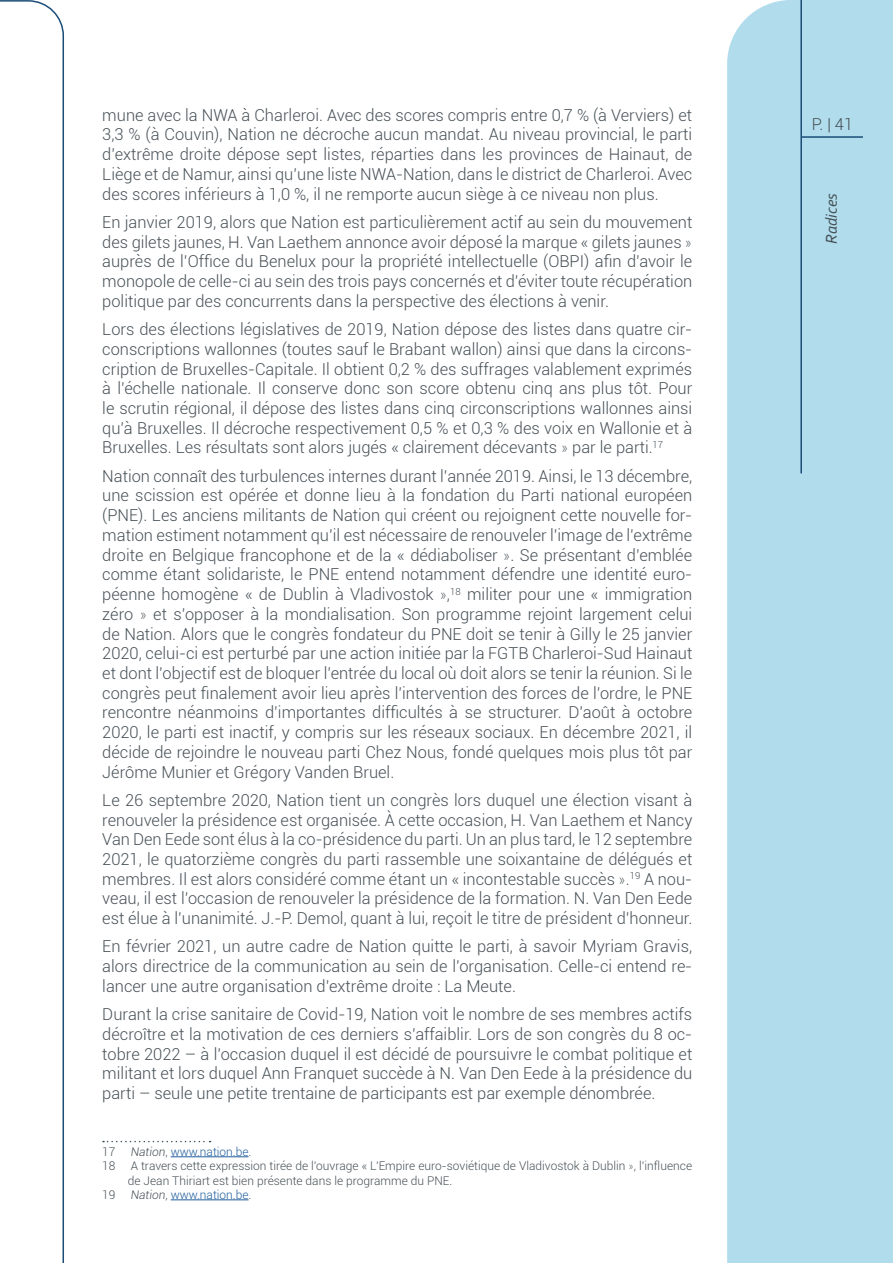
<style>
.page{position:relative;width:893px;height:1263px;background:#fff}
.page>*{position:absolute;margin:0;border:0;box-sizing:border-box;transform-origin:0 0}
.t1{font:300 16.5px/19.8px "Roboto";color:#465056;text-align:justify}
.t2{font:italic 16.5px "Corbel";color:#465056}
.t3{font:300 12px/14.4px "Roboto";color:#465056}
.t4{font:300 12px "Roboto";color:#215e9e}
.s1{font-family:"Lato"}
.s2{font-style:italic;color:#465056}
.s3{color:#465056}
</style>
<div class="page">
<svg style="left:0;top:0;width:64px;height:1263px"></svg>
<div style="left:727px;top:0;width:166px;height:1263px;background:#b1dcec"></div>
<hr style="left:800px;top:0;width:2px;height:473px;background:#1a4c77">
<div style="left:804px;top:99px;width:57px;height:33px;background:#b0dcec"></div>
<hr style="left:802px;top:136px;width:61px;height:2px;background:#1a4c77">
<div style="left:811px;top:146px;width:28px;height:324px;background:#b0dcec"></div>
<svg style="left:103px;top:1141px;width:108px;height:1px"></svg>
<hr style="left:171px;top:1156px;width:78px;height:1px;background:#215e9e">
<hr style="left:171px;top:1199px;width:78px;height:1px;background:#215e9e">
<p class="t1" style="left:102px;top:104px;width:591px">mune avec la NWA à Charleroi. Avec des scores compris entre 0,7 % (à Verviers) et 3,3 % (à Couvin), Nation ne décroche aucun mandat. Au niveau provincial, le parti d’extrême droite dépose sept listes, réparties dans les provinces de Hainaut, de Liège et de Namur, ainsi qu’une liste NWA-Nation, dans le district de Charleroi. Avec des scores inférieurs à 1,0 %, il ne remporte aucun siège à ce niveau non plus.</p>
<p class="t1" style="left:102px;top:212px;width:592px">En janvier 2019, alors que Nation est particulièrement actif au sein du mouvement des gilets jaunes, H. Van Laethem annonce avoir déposé la marque « gilets jaunes <span class="s1">» </span>auprès de l’Office du Benelux pour la propriété intellectuelle (OBPI) afin d’avoir le monopole de celle-ci au sein des trois pays concernés et d’éviter toute récupération politique par des concurrents dans la perspective des élections à venir.</p>
<p class="t1" style="left:102px;top:319px;width:592px">Lors des élections législatives de 2019, Nation dépose des listes dans quatre cir&shy;conscriptions wallonnes (toutes sauf le Brabant wallon) ainsi que dans la circons&shy;cription de Bruxelles-Capitale. Il obtient 0,2 % des suffrages valablement exprimés à l’échelle nationale. Il conserve donc son score obtenu cinq ans plus tôt. Pour le scrutin régional, il dépose des listes dans cinq circonscriptions wallonnes ainsi qu’à Bruxelles. Il décroche respectivement 0,5 % et 0,3 % des voix en Wallonie et à Bruxelles. Les résultats sont alors jugés « clairement décevants <span class="s1">»</span> par le parti.<sup>17</sup></p>
<p class="t1" style="left:102px;top:465px;width:592px">Nation connaît des turbulences internes durant l’année 2019. Ainsi, le 13 décembre, une scission est opérée et donne lieu à la fondation du Parti national européen (PNE). Les anciens militants de Nation qui créent ou rejoignent cette nouvelle for&shy;mation estiment notamment qu’il est nécessaire de renouveler l’image de l’extrême droite en Belgique francophone et de la « dédiaboliser <span class="s1">»</span>. Se présentant d’emblée comme étant solidariste, le PNE entend notamment défendre une identité euro&shy;péenne homogène « de Dublin à Vladivostok <span class="s1">»</span>,<sup>18</sup> militer pour une « immigration zéro <span class="s1">»</span> et s’opposer à la mondialisation. Son programme rejoint largement celui de Nation. Alors que le congrès fondateur du PNE doit se tenir à Gilly le 25 janvier 2020, celui-ci est perturbé par une action initiée par la FGTB Charleroi-Sud Hainaut et dont l’objectif est de bloquer l’entrée du local où doit alors se tenir la réunion. Si le congrès peut finalement avoir lieu après l’intervention des forces de l’ordre, le PNE rencontre néanmoins d’importantes difficultés à se structurer. D’août à octobre 2020, le parti est inactif, y compris sur les réseaux sociaux. En décembre 2021, il décide de rejoindre le nouveau parti Chez Nous, fondé quelques mois plus tôt par Jérôme Munier et Grégory Vanden Bruel.</p>
<p class="t1" style="left:102px;top:789px;width:592px">Le 26 septembre 2020, Nation tient un congrès lors duquel une élection visant à renouveler la présidence est organisée. À cette occasion, H. Van Laethem et Nancy Van Den Eede sont élus à la co-présidence du parti. Un an plus tard, le 12 septembre 2021, le quatorzième congrès du parti rassemble une soixantaine de délégués et membres. Il est alors considéré comme étant un « incontestable succès <span class="s1">»</span>.<sup>19</sup> A nou&shy;veau, il est l’occasion de renouveler la présidence de la formation. N. Van Den Eede est élue à l’unanimité. J.-P. Demol, quant à lui, reçoit le titre de président d’honneur.</p>
<p class="t1" style="left:102px;top:936px;width:591px">En février 2021, un autre cadre de Nation quitte le parti, à savoir Myriam Gravis, alors directrice de la communication au sein de l’organisation. Celle-ci entend re&shy;lancer une autre organisation d’extrême droite : La Meute.</p>
<p class="t1" style="left:102px;top:1004px;width:592px">Durant la crise sanitaire de Covid-19, Nation voit le nombre de ses membres actifs décroître et la motivation de ces derniers s’affaiblir. Lors de son congrès du 8 oc&shy;tobre 2022 – à l’occasion duquel il est décidé de poursuivre le combat politique et militant et lors duquel Ann Franquet succède à N. Van Den Eede à la présidence du parti – seule une petite trentaine de participants est par exemple dénombrée.</p>
<p class="t3" style="left:102px;top:1144px;width:15px">17</p>
<p class="t4" style="left:131px;top:1143px;width:122px"><span class="s2">Nation</span><span class="s3">,</span> www.nation.be<span class="s3">.</span></p>
<p class="t3" style="left:102px;top:1158px;width:15px">18</p>
<p class="t3" style="left:128px;top:1158px;width:566px">A travers cette expression tirée de l’ouvrage « L’Empire euro-soviétique de Vladivostok à Dublin <span class="s1">»</span>, l’influence de Jean Thiriart est bien présente dans le programme du PNE.</p>
<p class="t3" style="left:102px;top:1187px;width:15px">19</p>
<p class="t4" style="left:131px;top:1186px;width:122px"><span class="s2">Nation</span><span class="s3">,</span> www.nation.be<span class="s3">.</span></p>
<p class="t1" style="left:812px;top:113px;width:43px">P. | 41</p>
<p class="t2" style="left:821px;top:244px;width:52px;rotate:-90deg">Radices</p>
</div>
